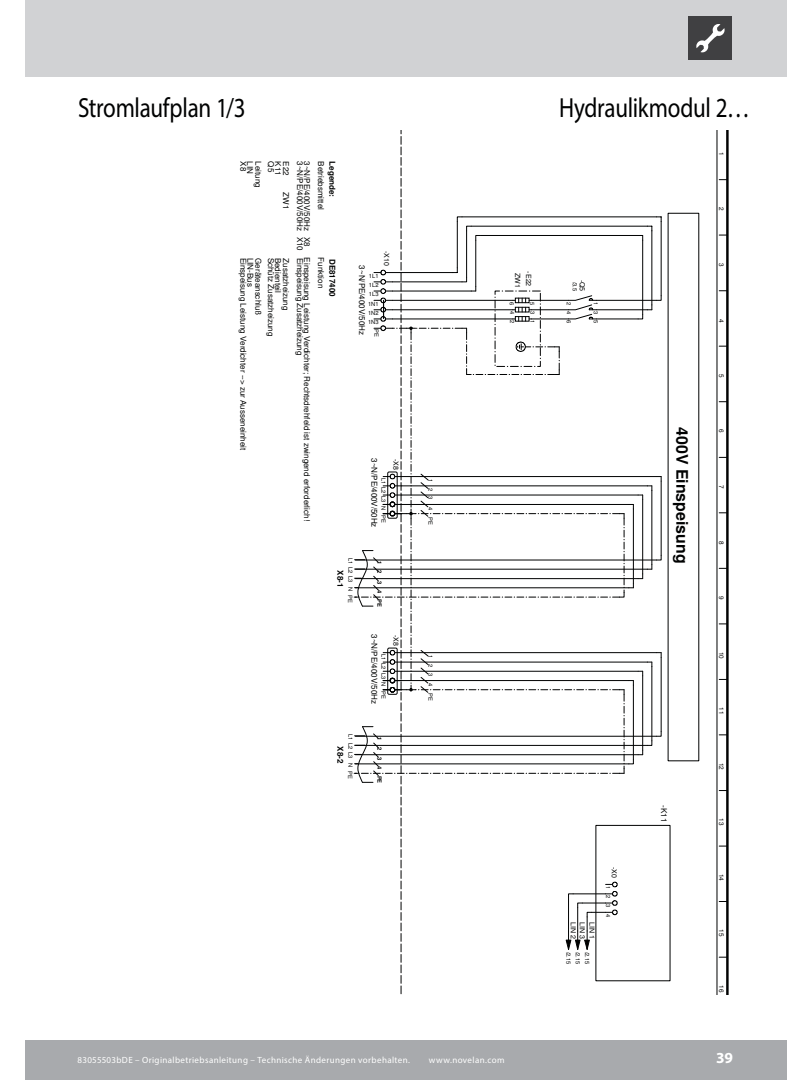
<style>
.page{position:relative;width:810px;height:1080px;background:#fff}
.page>*{position:absolute;margin:0;border:0;box-sizing:border-box;transform-origin:0 0}
.t1{font:27.75px "Myriad Pro";letter-spacing:-.015em;color:#010202;scale:.83 1}
.t2{font:700 15.88px "Helvetica";letter-spacing:.005em;color:#010202}
.t3{font:700 15.38px "Myriad Pro";color:#fff}
.t4{font:9px "Myriad Pro";letter-spacing:.045em;color:#fff}
.t5{font:8px "Helvetica";letter-spacing:-.005em;color:#010202}
.t6{font:700 8px "Helvetica";letter-spacing:-.005em;color:#010202}
.t7{font:7px "Helvetica";letter-spacing:-.005em;color:#010202}
.t8{font:6.38px "Helvetica";letter-spacing:.01em;color:#010202}
.t9{font:5.75px/9.2px "Helvetica";color:#010202}
.t10{font:700 5.75px "Helvetica";letter-spacing:.515em;color:#010202}
</style>
<div class="page">
<div style="left:25px;top:0;width:762px;height:76px;background:#d1d2d4"></div>
<div style="left:25px;top:1040px;width:762px;height:40px;background:#a8aaad"></div>
<div style="left:689px;top:16px;width:43px;height:44px;background:#404042"></div>
<svg style="left:696px;top:24px;width:29px;height:28px"></svg>
<svg style="left:353px;top:131px;width:376px;height:864px"></svg>
<h1 class="t1" style="left:78px;top:97px;width:204px">Stromlaufplan 1/3</h1>
<h1 class="t1" style="left:559px;top:97px;width:231px">Hydraulikmodul 2…</h1>
<p class="t5" style="left:246px;top:161px;width:11px;rotate:90deg">X8</p>
<p class="t6" style="left:335px;top:161px;width:37px;rotate:90deg">Legende:</p>
<p class="t5" style="left:303px;top:161px;width:71px;rotate:90deg">3~N/PE/400V/50Hz</p>
<p class="t5" style="left:310px;top:257px;width:265px;rotate:90deg">Einspeisung Leistung Verdichter; Rechtsdrehfeld ist zwingend erforderlich!</p>
<p class="t5" style="left:310px;top:161px;width:71px;rotate:90deg">3~N/PE/400V/50Hz</p>
<p class="t5" style="left:274px;top:161px;width:12px;rotate:90deg">Q5</p>
<p class="t5" style="left:289px;top:161px;width:16px;rotate:90deg">E22</p>
<p class="t5" style="left:324px;top:161px;width:50px;rotate:90deg">Betriebsmittel</p>
<p class="t5" style="left:281px;top:161px;width:16px;rotate:90deg">K11</p>
<p class="t5" style="left:253px;top:161px;width:14px;rotate:90deg">LIN</p>
<p class="t5" style="left:261px;top:161px;width:28px;rotate:90deg">Leitung</p>
<p class="t5" style="left:289px;top:192px;width:18px;rotate:90deg">ZW1</p>
<p class="t5" style="left:310px;top:237px;width:11px;rotate:90deg">X8</p>
<p class="t5" style="left:303px;top:237px;width:16px;rotate:90deg">X10</p>
<p class="t5" style="left:274px;top:258px;width:80px;rotate:90deg">Schütz Zusatzheizung</p>
<p class="t5" style="left:289px;top:258px;width:54px;rotate:90deg">Zusatzheizung</p>
<p class="t5" style="left:324px;top:257px;width:32px;rotate:90deg">Funktion</p>
<p class="t5" style="left:281px;top:258px;width:36px;rotate:90deg">Bedienteil</p>
<p class="t5" style="left:303px;top:258px;width:99px;rotate:90deg">Einspeisung Zusatzheizung</p>
<p class="t6" style="left:335px;top:259px;width:39px;rotate:90deg">DE817400</p>
<p class="t5" style="left:246px;top:258px;width:194px;rotate:90deg">Einspeisung Leistung Verdichter --&gt; zur Ausseneinheit</p>
<p class="t5" style="left:253px;top:258px;width:30px;rotate:90deg">LIN-Bus</p>
<p class="t5" style="left:261px;top:258px;width:58px;rotate:90deg">Geräteanschluß</p>
<p class="t7" style="left:389px;top:251px;width:16px;rotate:90deg">-X10</p>
<p class="t5" style="left:365px;top:265px;width:71px;rotate:90deg">3~N/PE/400V/50Hz</p>
<p class="t9" style="left:369px;top:272px;width:11px">1L1</p>
<p class="t9" style="left:369px;top:281px;width:11px">1L2<br>1L3</p>
<p class="t9" style="left:368px;top:300px;width:12px">1N1</p>
<p class="t9" style="left:368px;top:309px;width:12px">1N2</p>
<p class="t9" style="left:368px;top:318px;width:12px">1N3</p>
<p class="t9" style="left:380px;top:329px;width:9px;rotate:90deg">PE</p>
<p class="t5" style="left:377px;top:458px;width:71px;rotate:90deg">3~N/PE/400V/50Hz</p>
<p class="t7" style="left:399px;top:459px;width:12px;rotate:90deg">-X8</p>
<p class="t9" style="left:387px;top:478px;width:46px;rotate:90deg">L1 L2 L3 N PE</p>
<p class="t9" style="left:355px;top:558px;width:46px;rotate:90deg">L1 L2 L3 N PE</p>
<p class="t6" style="left:343px;top:570px;width:18px;rotate:90deg">X8-1</p>
<p class="t10" style="left:382px;top:561px;width:5px;rotate:90deg">1</p>
<p class="t10" style="left:382px;top:590px;width:5px;rotate:90deg">4</p>
<p class="t10" style="left:382px;top:570px;width:5px;rotate:90deg">2</p>
<p class="t10" style="left:382px;top:581px;width:5px;rotate:90deg">3</p>
<p class="t10" style="left:382px;top:599px;width:9px;rotate:90deg">PE</p>
<p class="t5" style="left:377px;top:634px;width:71px;rotate:90deg">3~N/PE/400V/50Hz</p>
<p class="t7" style="left:399px;top:635px;width:13px;rotate:90deg">-X8</p>
<p class="t9" style="left:387px;top:654px;width:46px;rotate:90deg">L1 L2 L3 N PE</p>
<p class="t9" style="left:355px;top:734px;width:47px;rotate:90deg">L1 L2 L3 N PE</p>
<p class="t6" style="left:343px;top:746px;width:18px;rotate:90deg">X8-2</p>
<p class="t10" style="left:382px;top:737px;width:14px;rotate:90deg">1 2</p>
<p class="t10" style="left:382px;top:757px;width:28px;rotate:90deg">34PE</p>
<p class="t9" style="left:435px;top:479px;width:5px;rotate:90deg">1</p>
<p class="t9" style="left:435px;top:488px;width:5px;rotate:90deg">2</p>
<p class="t9" style="left:435px;top:517px;width:9px;rotate:90deg">PE</p>
<p class="t9" style="left:435px;top:496px;width:5px;rotate:90deg">3</p>
<p class="t9" style="left:435px;top:507px;width:5px;rotate:90deg">4</p>
<p class="t9" style="left:435px;top:655px;width:5px;rotate:90deg">1</p>
<p class="t9" style="left:435px;top:664px;width:13px;rotate:90deg">2 3</p>
<p class="t9" style="left:435px;top:683px;width:5px;rotate:90deg">4</p>
<p class="t9" style="left:435px;top:693px;width:9px;rotate:90deg">PE</p>
<p class="t7" style="left:520px;top:273px;width:16px;rotate:90deg">ZW1</p>
<p class="t7" style="left:531px;top:271px;width:16px;rotate:90deg">-E22</p>
<p class="t9" style="left:516px;top:302px;width:23px;rotate:90deg">642</p>
<p class="t9" style="left:537px;top:302px;width:23px;rotate:90deg">531</p>
<p class="t7" style="left:585px;top:280px;width:13px;rotate:90deg">-Q5</p>
<p class="t9" style="left:579px;top:282px;width:11px;rotate:90deg">/3.5</p>
<p class="t9" style="left:573px;top:302px;width:5px;rotate:90deg">2</p>
<p class="t9" style="left:600px;top:302px;width:5px;rotate:90deg">1</p>
<p class="t9" style="left:573px;top:311px;width:5px;rotate:90deg">4</p>
<p class="t9" style="left:600px;top:311px;width:5px;rotate:90deg">3</p>
<p class="t9" style="left:573px;top:320px;width:5px;rotate:90deg">6</p>
<p class="t9" style="left:600px;top:320px;width:5px;rotate:90deg">5</p>
<p class="t7" style="left:576px;top:922px;width:18px;rotate:90deg">LIN 2</p>
<p class="t9" style="left:573px;top:952px;width:14px;rotate:90deg">/2.15</p>
<p class="t7" style="left:585px;top:922px;width:18px;rotate:90deg">LIN 3</p>
<p class="t9" style="left:582px;top:952px;width:14px;rotate:90deg">/2.15</p>
<p class="t7" style="left:594px;top:922px;width:18px;rotate:90deg">LIN 1</p>
<p class="t9" style="left:591px;top:952px;width:14px;rotate:90deg">/2.15</p>
<p class="t7" style="left:617px;top:867px;width:13px;rotate:90deg">-X0</p>
<p class="t9" style="left:612px;top:886px;width:5px;rotate:90deg">1</p>
<p class="t9" style="left:612px;top:895px;width:23px;rotate:90deg">234</p>
<h2 class="t2" style="left:688px;top:427px;width:138px;rotate:90deg">400V Einspeisung</h2>
<p class="t5" style="left:667px;top:805px;width:18px;rotate:90deg">-K11</p>
<p class="t8" style="left:724px;top:152px;width:5px;rotate:90deg">1</p>
<p class="t8" style="left:724px;top:207px;width:5px;rotate:90deg">2</p>
<p class="t8" style="left:724px;top:263px;width:5px;rotate:90deg">3</p>
<p class="t8" style="left:724px;top:319px;width:5px;rotate:90deg">4</p>
<p class="t8" style="left:724px;top:374px;width:5px;rotate:90deg">5</p>
<p class="t8" style="left:724px;top:429px;width:5px;rotate:90deg">6</p>
<p class="t8" style="left:724px;top:485px;width:5px;rotate:90deg">7</p>
<p class="t8" style="left:724px;top:541px;width:5px;rotate:90deg">8</p>
<p class="t8" style="left:724px;top:596px;width:5px;rotate:90deg">9</p>
<p class="t8" style="left:724px;top:652px;width:9px;rotate:90deg">10</p>
<p class="t8" style="left:724px;top:707px;width:9px;rotate:90deg">11</p>
<p class="t8" style="left:724px;top:763px;width:9px;rotate:90deg">12</p>
<p class="t8" style="left:724px;top:818px;width:9px;rotate:90deg">13</p>
<p class="t8" style="left:724px;top:874px;width:9px;rotate:90deg">14</p>
<p class="t8" style="left:724px;top:929px;width:9px;rotate:90deg">15</p>
<p class="t8" style="left:724px;top:985px;width:9px;rotate:90deg">16</p>
<p class="t4" style="left:78px;top:1057px;width:334px">83055503bDE – Originalbetriebsanleitung – Technische Änderungen vorbehalten.</p>
<p class="t4" style="left:429px;top:1057px;width:77px">www.novelan.com</p>
<h3 class="t3" style="left:716px;top:1049px;width:18px">39</h3>
</div>
